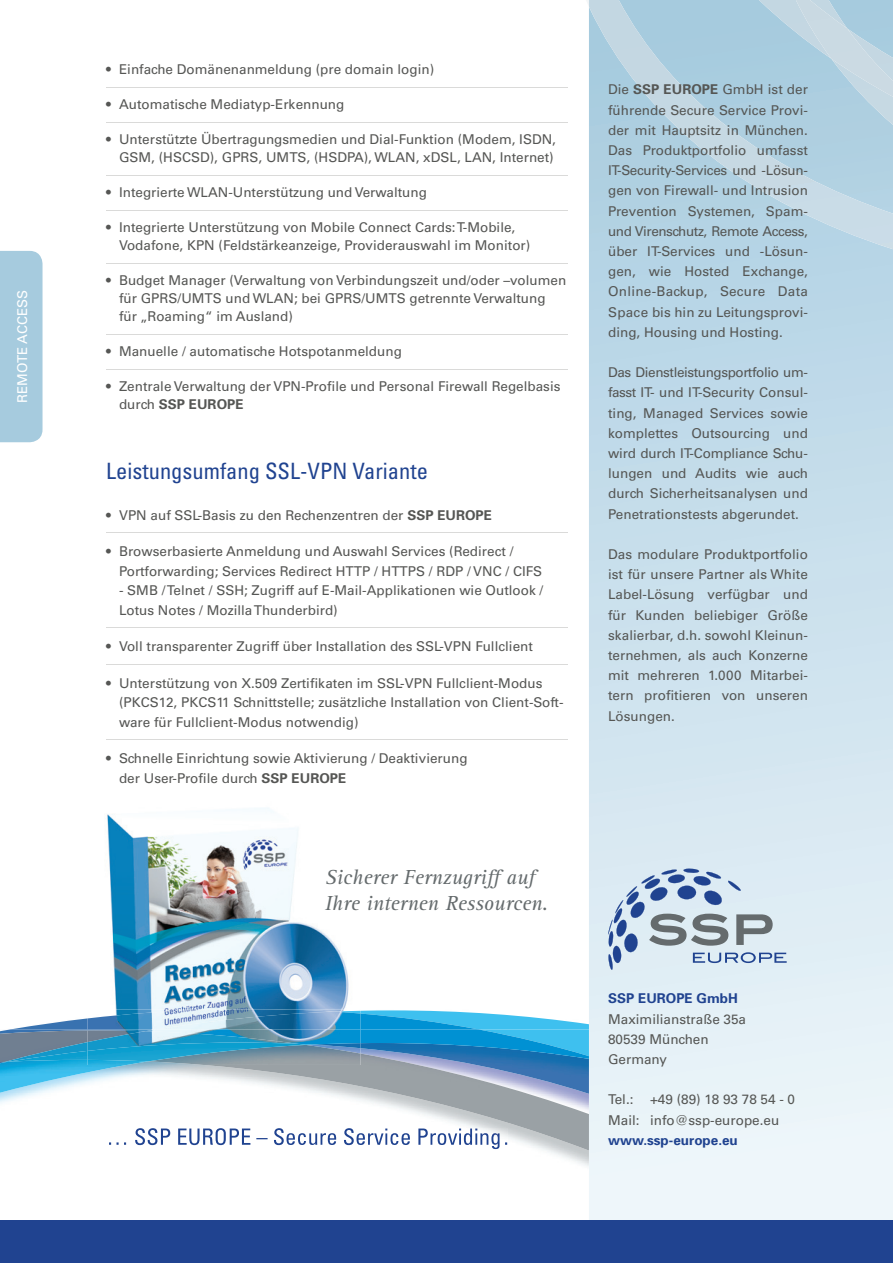
<style>
.page{position:relative;width:893px;height:1263px;background:#fff}
.page>*{position:absolute;margin:0;border:0;box-sizing:border-box;transform-origin:0 0}
.t1{font:condensed 22.5px "Univers";color:#204390}
.t2{font:italic 21px/25.5px "Rotis Serif";color:#656b6d}
.t3{font:13.5px/20.2px "Univers";color:#555654}
.t4{font:700 13.5px "Univers";color:#204390}
.t5{font:13.5px "Univers";color:#fff}
.s1{font-weight:700}
</style>
<div class="page">
<svg style="left:589px;top:249px;width:304px;height:971px"></svg>
<hr style="left:106px;top:87px;width:462px;height:1px;background:#dadad9">
<hr style="left:106px;top:122px;width:462px;height:1px;background:#dadad9">
<hr style="left:106px;top:175px;width:462px;height:1px;background:#dadad9">
<hr style="left:106px;top:210px;width:462px;height:1px;background:#dadad9">
<hr style="left:106px;top:263px;width:462px;height:1px;background:#dadad9">
<hr style="left:106px;top:334px;width:462px;height:1px;background:#dadad9">
<hr style="left:106px;top:369px;width:462px;height:1px;background:#dadad9">
<hr style="left:106px;top:532px;width:462px;height:1px;background:#dadad9">
<hr style="left:106px;top:627px;width:462px;height:1px;background:#dadad9">
<hr style="left:106px;top:664px;width:462px;height:1px;background:#dadad9">
<hr style="left:106px;top:740px;width:462px;height:1px;background:#dadad9">
<svg style="left:608px;top:868px;width:179px;height:103px"></svg>
<svg style="left:589px;top:0;width:304px;height:249px"></svg>
<div style="left:0;top:251px;width:43px;height:191px;background:#a6cbde"></div>
<div style="left:0;top:1220px;width:893px;height:43px;background:#204390"></div>
<img style="left:13px;top:1018px;width:75px;height:11px">
<img style="left:109px;top:1128px;width:62px;height:17px">
<img style="left:178px;top:1128px;width:22px;height:17px">
<img style="left:0;top:1029px;width:203px;height:65px">
<img style="left:203px;top:1059px;width:386px;height:91px">
<img style="left:360px;top:1010px;width:229px;height:49px">
<svg style="left:360px;top:1013px;width:118px;height:16px"></svg>
<img style="left:478px;top:1029px;width:111px;height:27px">
<img style="left:0;top:1064px;width:127px;height:29px">
<svg style="left:0;top:1042px;width:88px;height:22px"></svg>
<img style="left:107px;top:808px;width:253px;height:203px">
<img style="left:88px;top:1009px;width:246px;height:20px">
<img style="left:88px;top:1029px;width:272px;height:16px">
<img style="left:312px;top:1045px;width:48px;height:20px">
<img style="left:88px;top:1030px;width:57px;height:1px">
<img style="left:156px;top:1011px;width:204px;height:18px">
<img style="left:88px;top:1044px;width:224px;height:21px">
<img style="left:145px;top:1029px;width:215px;height:15px">
<img style="left:88px;top:1042px;width:218px;height:19px">
<img style="left:88px;top:1031px;width:210px;height:20px">
<p class="t5" style="left:14px;top:403px;width:115px;rotate:-90deg">REMOTE ACCESS</p>
<p class="t3" style="left:106px;top:59px;width:329px">• Einfache Domänenanmeldung (pre domain login)</p>
<p class="t3" style="left:106px;top:94px;width:240px">• Automatische Mediatyp-Erkennung</p>
<p class="t3" style="left:106px;top:130px;width:451px;line-height:18px;text-align:right">• Unterstützte Übertragungsmedien und Dial-Funktion (Modem, ISDN,<br>GSM, (HSCSD), GPRS, UMTS, (HSDPA), WLAN, xDSL, LAN, Internet)</p>
<p class="t3" style="left:106px;top:182px;width:322px">• Integrierte WLAN-Unterstützung und Verwaltung</p>
<p class="t3" style="left:119px;top:218px;width:413px;line-height:18px;text-indent:-13px">• Integrierte Unterstützung von Mobile Connect Cards: T-Mobile,<br>Vodafone, KPN (Feldstärkeanzeige, Providerauswahl im Monitor)</p>
<p class="t3" style="left:119px;top:271px;width:449px;line-height:18px;text-indent:-13px">• Budget Manager (Verwaltung von Verbindungszeit und/oder –volumen für GPRS/UMTS und WLAN; bei GPRS/UMTS getrennte Verwaltung für „Roaming“ im Ausland)</p>
<p class="t3" style="left:106px;top:341px;width:297px">• Manuelle / automatische Hotspotanmeldung</p>
<p class="t3" style="left:119px;top:377px;width:443px;line-height:18px;text-indent:-13px">• Zentrale Verwaltung der VPN-Profile und Personal Firewall Regelbasis durch <span class="s1">SSP EUROPE</span></p>
<h1 class="t1" style="left:106px;top:457px;width:323px">Leistungsumfang SSL-VPN Variante</h1>
<p class="t3" style="left:106px;top:505px;width:387px">• VPN auf SSL-Basis zu den Rechenzentren der <span class="s1">SSP EUROPE</span></p>
<p class="t3" style="left:119px;top:542px;width:425px;line-height:19.5px;text-indent:-13px">• Browserbasierte Anmeldung und Auswahl Services (Redirect /<br>Portforwarding; Services Redirect HTTP / HTTPS / RDP / VNC / CIFS</p>
<p class="t3" style="left:119px;top:581px;width:426px;line-height:19.5px">- SMB / Telnet / SSH; Zugriff auf E-Mail-Applikationen wie Outlook /<br>Lotus Notes / Mozilla Thunderbird)</p>
<p class="t3" style="left:106px;top:636px;width:428px">• Voll transparenter Zugriff über Installation des SSL-VPN Fullclient</p>
<p class="t3" style="left:119px;top:673px;width:446px;line-height:19.5px;text-indent:-13px">• Unterstützung von X.509 Zertifikaten im SSL-VPN Fullclient-Modus (PKCS12, PKCS11 Schnittstelle; zusätzliche Installation von Client-Soft&shy;ware für Fullclient-Modus notwendig)</p>
<p class="t3" style="left:119px;top:749px;width:350px;line-height:19.5px;text-indent:-13px">• Schnelle Einrichtung sowie Aktivierung / Deaktivierung der User-Profile durch <span class="s1">SSP EUROPE</span></p>
<h2 class="t2" style="left:325px;top:865px;width:224px">Sicherer Fernzugriff auf<br>Ihre internen Ressourcen.</h2>
<p class="t3" style="left:608px;top:80px;width:201px;text-align:justify">Die <span class="s1">SSP EUROPE</span> GmbH ist der führende Secure Service Provi&shy;der mit Hauptsitz in München.<br>Das Produktportfolio umfasst IT-Security-Services und -Lösun&shy;gen von Firewall- und Intrusion Prevention Systemen, Spam&shy;und Virenschutz, Remote Access, über IT-Services und -Lösun&shy;gen, wie Hosted Exchange, Online-Backup, Secure Data Space bis hin zu Leitungsprovi&shy;ding, Housing und Hosting.</p>
<p class="t3" style="left:608px;top:362px;width:201px;text-align:justify">Das Dienstleistungsportfolio um&shy;fasst IT- und IT-Security Consul&shy;ting, Managed Services sowie komplettes Outsourcing und wird durch IT-Compliance Schu&shy;lungen und Audits wie auch durch Sicherheitsanalysen und Penetrationstests abgerundet.</p>
<p class="t3" style="left:608px;top:544px;width:201px;text-align:justify">Das modulare Produktportfolio ist für unsere Partner als White Label-Lösung verfügbar und für Kunden beliebiger Größe skalierbar, d.h. sowohl Kleinun&shy;ternehmen, als auch Konzerne mit mehreren 1.000 Mitarbei&shy;tern profitieren von unseren Lösungen.</p>
<p class="t4" style="left:608px;top:990px;width:131px">SSP EUROPE GmbH</p>
<p class="t3" style="left:608px;top:1009px;width:140px">Maximilianstraße 35a<br>80539 München<br>Germany</p>
<p class="t3" style="left:608px;top:1089px;width:189px">Tel.: +49 (89) 18 93 78 54 - 0<br>Mail: info@ssp-europe.eu</p>
<p class="t4" style="left:608px;top:1131px;width:131px">www.ssp-europe.eu</p>
</div>
